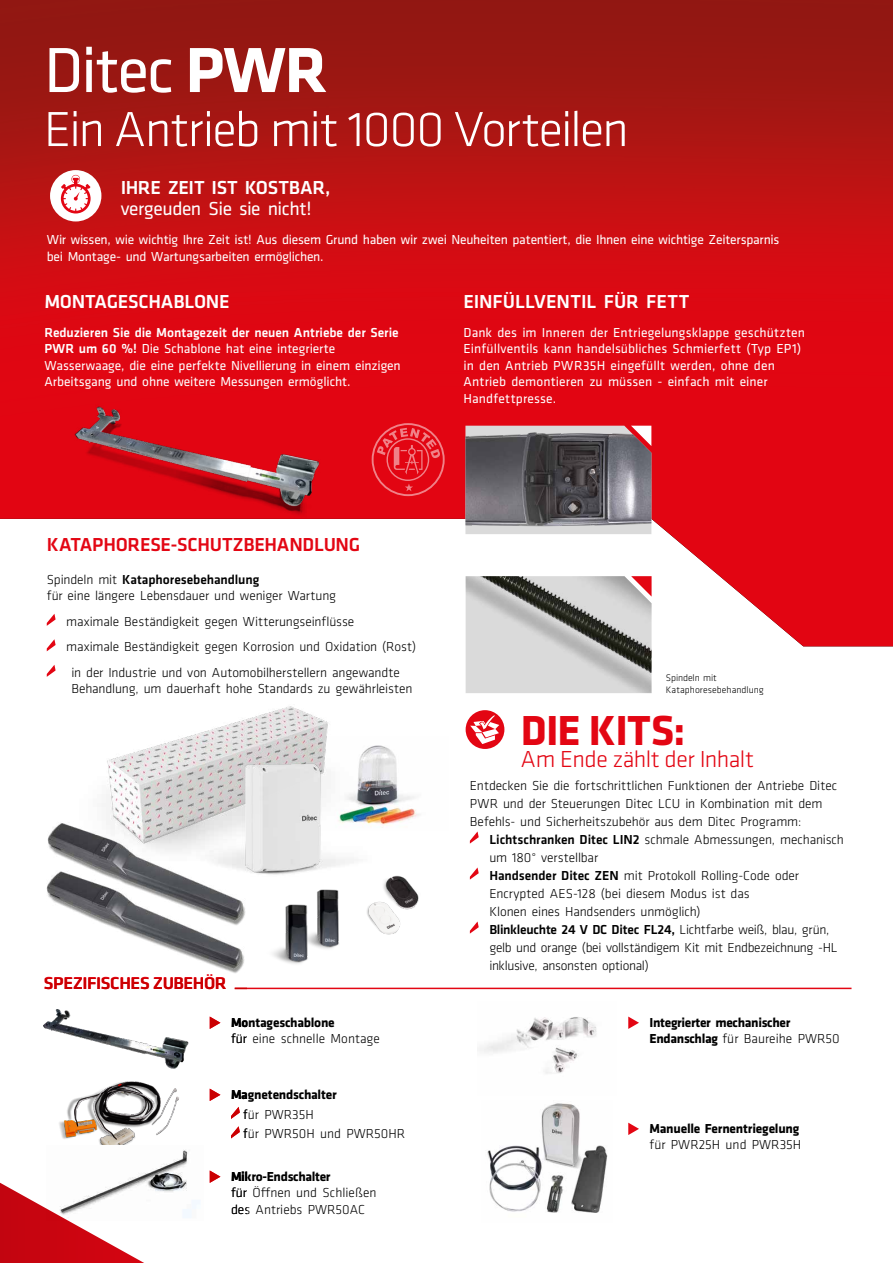
<style>
.page{position:relative;width:893px;height:1263px;background:#fff}
.page>*{position:absolute;margin:0;border:0;box-sizing:border-box;transform-origin:0 0}
.t1{font:66px "Klavika";letter-spacing:-.03em;color:#fff}
.t2{font:300 51px "Klavika";letter-spacing:-.035em;color:#fff}
.t3{font:700 43.5px "Klavika";letter-spacing:-.01em;color:#e30613}
.t4{font:300 24px "Klavika";letter-spacing:-.02em;color:#e30613}
.t5{font:500 19.5px "Klavika";letter-spacing:-.005em;color:#fff}
.t6{font:500 19.5px "Klavika";letter-spacing:-.015em;color:#e30613}
.t7{font:19.5px "Klavika";letter-spacing:-.025em;color:#fff}
.t8{font:500 18px "Klavika";letter-spacing:-.025em;color:#e30613}
.t9{font:300 13.5px/18px "Klavika";letter-spacing:-.01em;color:#000}
.t10{font:13.5px/16.5px "Klavika";letter-spacing:-.005em;color:#fff}
.t11{font:700 13.5px/16.5px "Klavika";letter-spacing:-.02em;color:#000}
.t12{font:300 9.75px/11.7px "Klavika";color:#000}
.s1{font-weight:700}
.s2{font-weight:500}
.s3{font-weight:300}
</style>
<div class="page">
<img style="left:374px;top:745px;width:45px;height:78px">
<img style="left:0;top:0;width:893px;height:646px">
<hr style="left:235px;top:988px;width:616px;height:1px;background:#e30613">
<img style="left:238px;top:706px;width:90px;height:40px">
<img style="left:75px;top:400px;width:249px;height:128px">
<div style="left:50px;top:170px;width:51px;height:51px;background:#fff;border-radius:50%"></div>
<svg style="left:61px;top:175px;width:30px;height:38px"></svg>
<svg style="left:47px;top:614px;width:9px;height:12px"></svg>
<svg style="left:47px;top:639px;width:9px;height:12px"></svg>
<svg style="left:47px;top:665px;width:9px;height:12px"></svg>
<svg style="left:628px;top:1016px;width:11px;height:13px"></svg>
<svg style="left:628px;top:1123px;width:11px;height:12px"></svg>
<svg style="left:466px;top:576px;width:186px;height:117px"></svg>
<svg style="left:465px;top:426px;width:186px;height:108px"></svg>
<svg style="left:470px;top:831px;width:9px;height:12px"></svg>
<svg style="left:470px;top:867px;width:9px;height:12px"></svg>
<svg style="left:470px;top:921px;width:9px;height:12px"></svg>
<div style="left:466px;top:710px;width:38px;height:39px;background:#e30613;border-radius:50%"></div>
<svg style="left:470px;top:715px;width:29px;height:29px"></svg>
<img style="left:479px;top:1017px;width:118px;height:57px">
<img style="left:487px;top:1103px;width:121px;height:110px">
<img style="left:47px;top:839px;width:191px;height:134px">
<img style="left:48px;top:722px;width:229px;height:203px">
<img style="left:173px;top:746px;width:218px;height:145px">
<img style="left:266px;top:847px;width:111px;height:44px">
<img style="left:235px;top:861px;width:110px;height:111px">
<img style="left:380px;top:931px;width:17px;height:4px">
<img style="left:362px;top:873px;width:57px;height:58px">
<svg style="left:372px;top:423px;width:73px;height:73px"></svg>
<svg style="left:0;top:987px;width:247px;height:276px"></svg>
<h1 class="t1" style="left:44px;top:34px;width:285px">Ditec <span class="s1">PWR</span></h1>
<h2 class="t2" style="left:44px;top:101px;width:586px">Ein Antrieb mit 1000 Vorteilen</h2>
<h3 class="t5" style="left:121px;top:177px;width:211px">IHRE ZEIT IST KOSTBAR,</h3>
<h3 class="t7" style="left:121px;top:198px;width:192px">vergeuden Sie sie nicht!</h3>
<p class="t10" style="left:47px;top:232px;width:734px">Wir wissen, wie wichtig Ihre Zeit ist! Aus diesem Grund haben wir zwei Neuheiten patentiert, die Ihnen eine wichtige Zeitersparnis bei Montage- und Wartungsarbeiten ermöglichen.</p>
<h3 class="t5" style="left:44px;top:291px;width:187px">MONTAGESCHABLONE</h3>
<p class="t10" style="left:44px;top:324px;width:358px"><span class="s2">Reduzieren Sie die Montagezeit der neuen Antriebe der Serie PWR um 60 %!</span> Die Schablone hat eine integrierte Wasserwaage, die eine perfekte Nivellierung in einem einzigen Arbeitsgang und ohne weitere Messungen ermöglicht.</p>
<h3 class="t5" style="left:463px;top:291px;width:227px">EINFÜLLVENTIL FÜR FETT</h3>
<p class="t10" style="left:463px;top:324px;width:343px">Dank des im Inneren der Entriegelungsklappe geschützten Einfüllventils kann handelsübliches Schmierfett (Typ EP1) in den Antrieb PWR35H eingefüllt werden, ohne den Antrieb demontieren zu müssen - einfach mit einer Handfettpresse.</p>
<h3 class="t6" style="left:47px;top:534px;width:315px">KATAPHORESE-SCHUTZBEHANDLUNG</h3>
<p class="t9" style="left:47px;top:571px;width:291px;line-height:16.5px">Spindeln mit <span class="s2">Kataphoresebehandlung<br></span>für eine längere Lebensdauer und weniger Wartung</p>
<p class="t9" style="left:66px;top:613px;width:290px">maximale Beständigkeit gegen Witterungseinflüsse</p>
<p class="t9" style="left:66px;top:638px;width:351px">maximale Beständigkeit gegen Korrosion und Oxidation (Rost)</p>
<p class="t9" style="left:71px;top:664px;width:330px">in der Industrie und von Automobilherstellern angewandte</p>
<p class="t9" style="left:71px;top:680px;width:342px">Behandlung, um dauerhaft hohe Standards zu gewährleisten</p>
<h3 class="t8" style="left:44px;top:974px;width:184px">SPEZIFISCHES ZUBEHÖR</h3>
<p class="t11" style="left:231px;top:1014px;width:105px">Montageschablone</p>
<p class="t9" style="left:231px;top:1030px;width:150px">für eine schnelle Montage</p>
<p class="t11" style="left:231px;top:1087px;width:107px">Magnetendschalter</p>
<p class="t9" style="left:243px;top:1105px;width:164px;line-height:19.5px">für PWR35H<br>für PWR50H und PWR50HR</p>
<p class="t11" style="left:231px;top:1168px;width:101px">Mikro-Endschalter</p>
<p class="t9" style="left:231px;top:1185px;width:147px;line-height:16.5px">für Öffnen und Schließen des Antriebs PWR50AC</p>
<p class="t12" style="left:666px;top:672px;width:99px">Spindeln mit<br>Kataphoresebehandlung</p>
<h3 class="t3" style="left:521px;top:707px;width:166px">DIE KITS:</h3>
<h3 class="t4" style="left:521px;top:746px;width:234px">Am Ende zählt der Inhalt</h3>
<p class="t9" style="left:470px;top:776px;width:369px">Entdecken Sie die fortschrittlichen Funktionen der Antriebe Ditec<br>PWR und der Steuerungen Ditec LCU in Kombination mit dem<br>Befehls- und Sicherheitszubehör aus dem Ditec Programm:</p>
<p class="t9" style="left:489px;top:830px;width:356px"><span class="s2">Lichtschranken Ditec LIN2</span> schmale Abmessungen, mechanisch um 180° verstellbar<br><span class="s2">Handsender Ditec ZEN</span> mit Protokoll Rolling-Code oder Encrypted AES-128 (bei diesem Modus ist das<br>Klonen eines Handsenders unmöglich)<br><span class="s2">Blinkleuchte 24 V DC Ditec FL24,</span> Lichtfarbe weiß, blau, grün, gelb und orange (bei vollständigem Kit mit Endbezeichnung -HL inklusive, ansonsten optional)</p>
<p class="t11" style="left:649px;top:1014px;width:192px">Integrierter mechanischer<br>Endanschlag <span class="s3">für Baureihe PWR50</span></p>
<p class="t11" style="left:649px;top:1120px;width:151px">Manuelle Fernentriegelung</p>
<p class="t9" style="left:649px;top:1136px;width:153px">für PWR25H und PWR35H</p>
</div>
